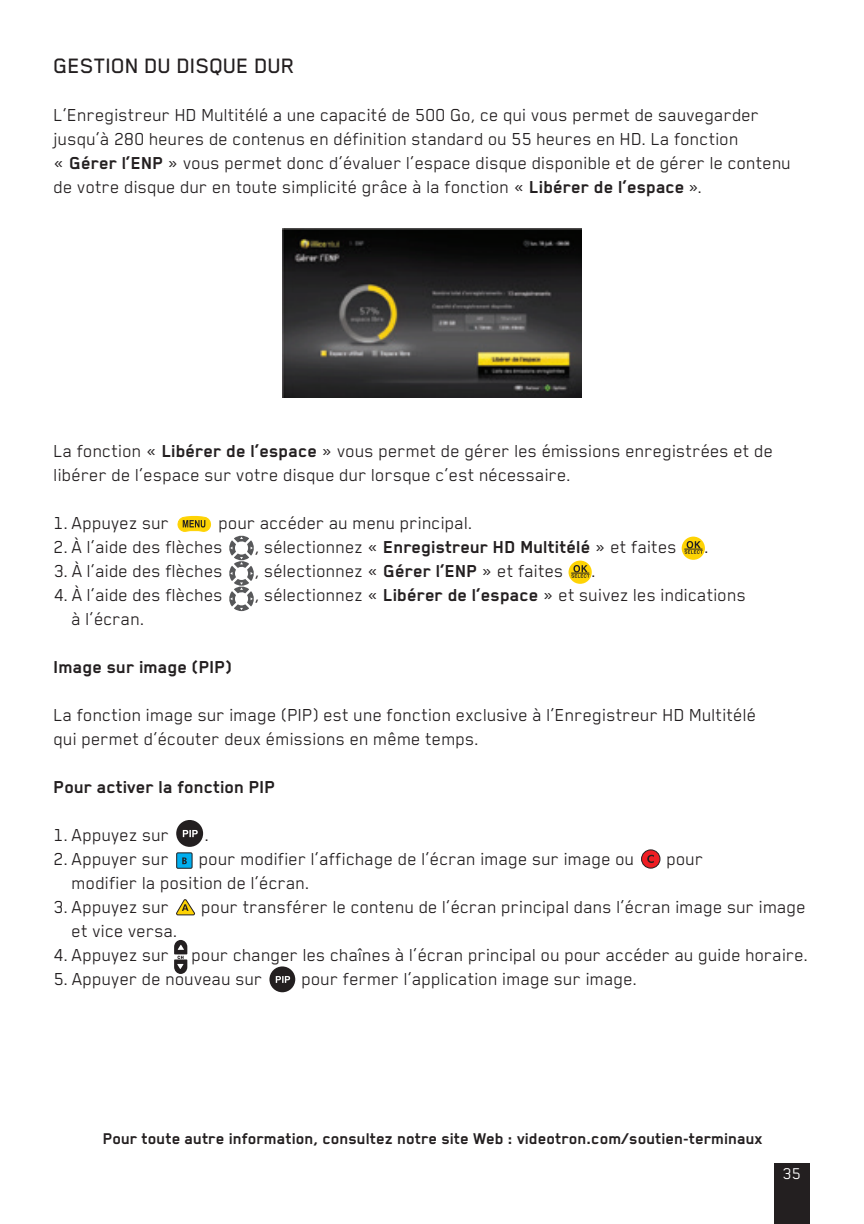
<style>
.page{position:relative;width:864px;height:1224px;background:#fff}
.page>*{position:absolute;margin:0;border:0;box-sizing:border-box;transform-origin:0 0}
.t1{font:500 24px "Blender Pro";color:#231f20}
.t2{font:20px/24px "Blender Pro";color:#231f20}
.t3{font:700 20px "Blender Pro";color:#231f20}
.t4{font:700 18px "Blender Pro";color:#231f20}
.t5{font:18px "Blender Pro";color:#fff}
.s1{font-weight:700}
</style>
<div class="page">
<div style="left:774px;top:1164px;width:36px;height:60px;background:#231f20"></div>
<svg style="left:177px;top:515px;width:34px;height:17px"></svg>
<div style="left:682px;top:537px;width:23px;height:23px;background:#fed304;border-radius:50%"></div>
<svg style="left:685px;top:541px;width:18px;height:13px"></svg>
<div style="left:569px;top:561px;width:23px;height:23px;background:#fed304;border-radius:50%"></div>
<svg style="left:571px;top:565px;width:19px;height:13px"></svg>
<svg style="left:229px;top:535px;width:25px;height:76px"></svg>
<div style="left:176px;top:820px;width:27px;height:27px;background:#231f20;border-radius:50%"></div>
<svg style="left:183px;top:830px;width:15px;height:7px"></svg>
<div style="left:177px;top:853px;width:15px;height:15px;background:#00aeef"></div>
<div style="left:176px;top:853px;width:16px;height:16px;border:1px solid #231f20"></div>
<svg style="left:182px;top:857px;width:5px;height:7px"></svg>
<div style="left:642px;top:850px;width:18px;height:18px;background:#ee1d23;border-radius:50%"></div>
<div style="left:641px;top:850px;width:19px;height:18px;border:1px solid #231f20;border-radius:50%"></div>
<svg style="left:647px;top:855px;width:7px;height:8px"></svg>
<svg style="left:176px;top:899px;width:19px;height:16px"></svg>
<svg style="left:174px;top:940px;width:13px;height:34px"></svg>
<div style="left:269px;top:966px;width:26px;height:26px;background:#231f20;border-radius:50%"></div>
<svg style="left:276px;top:976px;width:14px;height:7px"></svg>
<img style="left:282px;top:229px;width:300px;height:168px">
<p class="t1" style="left:54px;top:53px;width:243px">GESTION DU DISQUE DUR</p>
<p class="t2" style="left:54px;top:102px;width:739px">L’Enregistreur HD Multitélé a une capacité de 500 Go, ce qui vous permet de sauvegarder jusqu’à 280 heures de contenus en définition standard ou 55 heures en HD. La fonction<br>« <span class="s1">Gérer l’ENP</span> » vous permet donc d’évaluer l’espace disque disponible et de gérer le contenu de votre disque dur en toute simplicité grâce à la fonction « <span class="s1">Libérer de l’espace</span> ».</p>
<p class="t2" style="left:54px;top:438px;width:721px">La fonction « <span class="s1">Libérer de l’espace</span> » vous permet de gérer les émissions enregistrées et de libérer de l’espace sur votre disque dur lorsque c’est nécessaire.</p>
<p class="t2" style="left:54px;top:510px;width:117px">1. Appuyez sur</p>
<p class="t2" style="left:219px;top:510px;width:255px">pour accéder au menu principal.</p>
<p class="t2" style="left:54px;top:534px;width:171px">2. À l’aide des flèches</p>
<p class="t2" style="left:255px;top:534px;width:423px">, sélectionnez « <span class="s1">Enregistreur HD Multitélé</span> » et faites</p>
<p class="t2" style="left:705px;top:534px;width:6px">.</p>
<p class="t2" style="left:54px;top:558px;width:171px">3. À l’aide des flèches</p>
<p class="t2" style="left:255px;top:558px;width:310px">, sélectionnez « <span class="s1">Gérer l’ENP</span> » et faites</p>
<p class="t2" style="left:592px;top:558px;width:6px">.</p>
<p class="t2" style="left:54px;top:582px;width:171px">4. À l’aide des flèches</p>
<p class="t2" style="left:255px;top:582px;width:492px">, sélectionnez « <span class="s1">Libérer de l’espace</span> » et suivez les indications</p>
<p class="t2" style="left:72px;top:606px;width:74px">à l’écran.</p>
<p class="t3" style="left:54px;top:656px;width:180px">Image sur image (PIP)</p>
<p class="t2" style="left:54px;top:702px;width:704px">La fonction image sur image (PIP) est une fonction exclusive à l’Enregistreur HD Multitélé qui permet d’écouter deux émissions en même temps.</p>
<p class="t3" style="left:54px;top:776px;width:223px">Pour activer la fonction PIP</p>
<p class="t2" style="left:54px;top:822px;width:117px">1. Appuyez sur</p>
<p class="t2" style="left:205px;top:822px;width:6px">.</p>
<p class="t2" style="left:54px;top:846px;width:117px">2. Appuyer sur</p>
<p class="t2" style="left:199px;top:846px;width:437px">pour modifier l’affichage de l’écran image sur image ou</p>
<p class="t2" style="left:667px;top:846px;width:38px">pour</p>
<p class="t2" style="left:72px;top:870px;width:239px">modifier la position de l’écran.</p>
<p class="t2" style="left:54px;top:894px;width:117px">3. Appuyez sur</p>
<p class="t2" style="left:202px;top:894px;width:606px">pour transférer le contenu de l’écran principal dans l’écran image sur image</p>
<p class="t2" style="left:72px;top:918px;width:107px">et vice versa.</p>
<p class="t2" style="left:54px;top:942px;width:756px">4. Appuyez sur pour changer les chaînes à l’écran principal ou pour accéder au guide horaire.</p>
<p class="t2" style="left:54px;top:966px;width:210px">5. Appuyer de nouveau sur</p>
<p class="t2" style="left:302px;top:966px;width:337px">pour fermer l’application image sur image.</p>
<p class="t4" style="left:103px;top:1128px;width:661px">Pour toute autre information, consultez notre site Web : videotron.com/soutien-terminaux</p>
<p class="t5" style="left:783px;top:1164px;width:20px">35</p>
</div>
